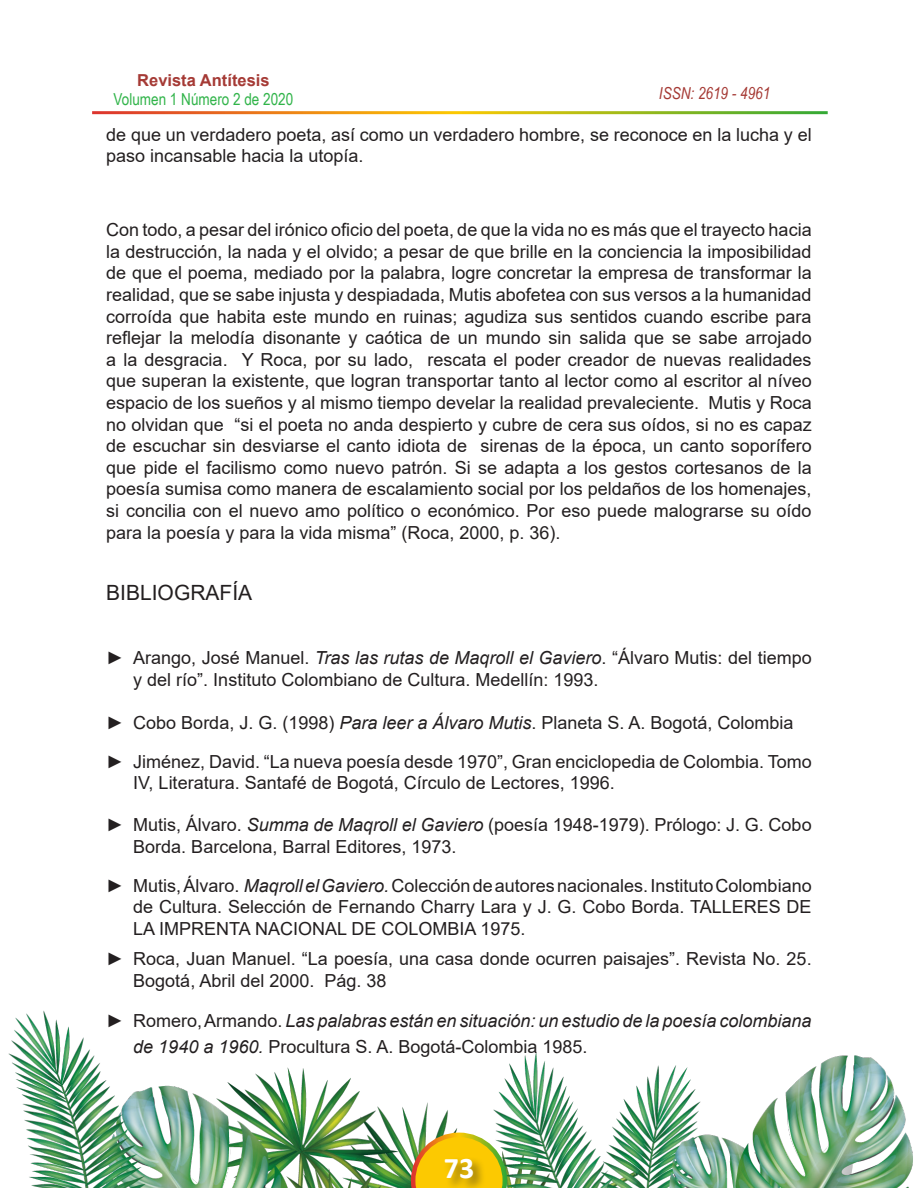
<style>
.page{position:relative;width:918px;height:1188px;background:#fff}
.page>*{position:absolute;margin:0;border:0;box-sizing:border-box;transform-origin:0 0}
.t1{font:700 30px "Calibri";color:#fff}
.t2{font:21px "Arial";color:#231f20}
.t3{font:18px/21.6px "Arial";color:#231f20}
.t4{font:italic 18px/25.2px "Arial";color:#231f20}
.t5{font:16.5px "Arial Narrow";color:#31b44a}
.t6{font:700 16.5px "Arial";color:#a53a35}
.t7{font:italic 16.5px "Arial Narrow";color:#a53a35}
.s1{font-style:italic}
.s2{font-style:normal}
</style>
<div class="page">
<img style="left:8px;top:1010px;width:905px;height:178px">
<svg style="left:411px;top:1133px;width:96px;height:55px;background:#dec133"></svg>
<div style="left:443px;top:1157px;width:43px;height:31px;background:#231f20;opacity:.54"></div>
<p class="t6" style="left:137px;top:68px;width:134px">Revista Antítesis</p>
<p class="t5" style="left:114px;top:88px;width:181px">Volumen 1 Número 2 de 2020</p>
<p class="t7" style="left:659px;top:81px;width:113px">ISSN: 2619 - 4961</p>
<p class="t3" style="left:106px;top:123px;width:707px">de que un verdadero poeta, así como un verdadero hombre, se reconoce en la lucha y el paso incansable hacia la utopía.</p>
<p class="t3" style="left:106px;top:219px;width:707px;text-align:justify">Con todo, a pesar del irónico oficio del poeta, de que la vida no es más que el trayecto hacia la destrucción, la nada y el olvido; a pesar de que brille en la conciencia la imposibilidad de que el poema, mediado por la palabra, logre concretar la empresa de transformar la realidad, que se sabe injusta y despiadada, Mutis abofetea con sus versos a la humanidad corroída que habita este mundo en ruinas; agudiza sus sentidos cuando escribe para reflejar la melodía disonante y caótica de un mundo sin salida que se sabe arrojado a la desgracia. Y Roca, por su lado, rescata el poder creador de nuevas realidades que superan la existente, que logran transportar tanto al lector como al escritor al níveo espacio de los sueños y al mismo tiempo develar la realidad prevaleciente. Mutis y Roca no olvidan que “si el poeta no anda despierto y cubre de cera sus oídos, si no es capaz de escuchar sin desviarse el canto idiota de sirenas de la época, un canto soporífero que pide el facilismo como nuevo patrón. Si se adapta a los gestos cortesanos de la poesía sumisa como manera de escalamiento social por los peldaños de los homenajes, si concilia con el nuevo amo político o económico. Por eso puede malograrse su oído para la poesía y para la vida misma” (Roca, 2000, p. 36).</p>
<p class="t2" style="left:106px;top:578px;width:147px">BIBLIOGRAFÍA</p>
<p class="t3" style="left:133px;top:647px;width:680px;text-indent:-27px">► Arango, José Manuel. <span class="s1">Tras las rutas de Maqroll el Gaviero</span>. “Álvaro Mutis: del tiempo y del río”. Instituto Colombiano de Cultura. Medellín: 1993.</p>
<p class="t3" style="left:106px;top:711px;width:689px">► Cobo Borda, J. G. (1998) <span class="s1">Para leer a Álvaro Mutis</span>. Planeta S. A. Bogotá, Colombia</p>
<p class="t3" style="left:133px;top:750px;width:680px;text-indent:-27px">► Jiménez, David. “La nueva poesía desde 1970”, Gran enciclopedia de Colombia. Tomo<br>IV, Literatura. Santafé de Bogotá, Círculo de Lectores, 1996.</p>
<p class="t3" style="left:133px;top:814px;width:680px;text-indent:-27px">► Mutis, Álvaro. <span class="s1">Summa de Maqroll el Gaviero</span> (poesía 1948-1979). Prólogo: J. G. Cobo<br>Borda. Barcelona, Barral Editores, 1973.</p>
<p class="t3" style="left:133px;top:874px;width:680px;text-align:justify;text-indent:-27px">► Mutis, Álvaro. <span class="s1">Maqroll el Gaviero.</span> Colección de autores nacionales. Instituto Colombiano de Cultura. Selección de Fernando Charry Lara y J. G. Cobo Borda. TALLERES DE LA IMPRENTA NACIONAL DE COLOMBIA 1975.</p>
<p class="t3" style="left:133px;top:948px;width:680px;text-indent:-27px">► Roca, Juan Manuel. “La poesía, una casa donde ocurren paisajes”. Revista No. 25.<br>Bogotá, Abril del 2000. Pág. 38</p>
<p class="t4" style="left:133px;top:1009px;width:680px;text-indent:-27px"><span class="s2">► Romero, Armando.</span> Las palabras están en situación: un estudio de la poesía colombiana de 1940 a 1960. <span class="s2">Procultura S. A. Bogotá-Colombia 1985.</span></p>
<h1 class="t1" style="left:444px;top:1147px;width:32px">73</h1>
</div>
